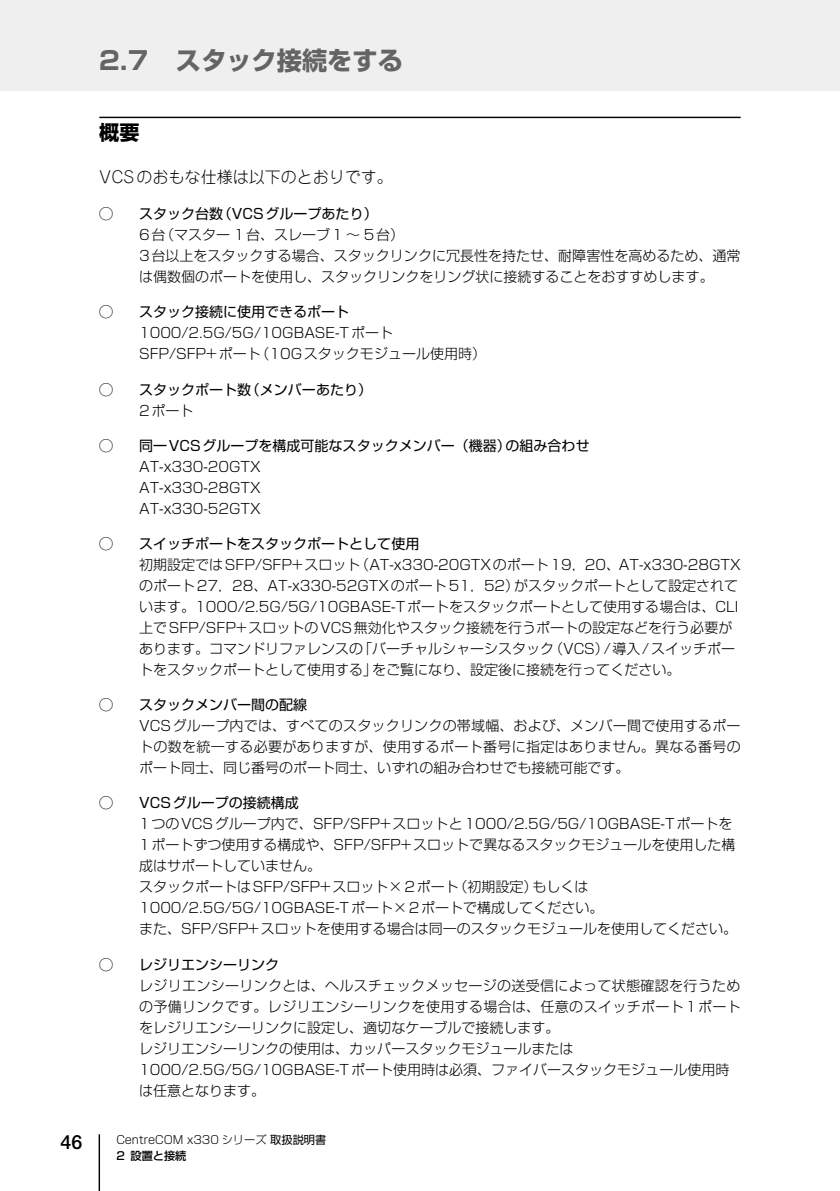
<style>
.page{position:relative;width:840px;height:1191px;background:#fff}
.page>*{position:absolute;margin:0;border:0;box-sizing:border-box;transform-origin:0 0}
.t1{font:700 25.2px "Shin Go Pro";color:#656464}
.t2{font:700 20px "Shin Go Pro";color:#000}
.t3{font:500 19.6px "Helvetica Neue LT Pro";color:#000}
.t4{font:300 16px "Jun 101 Pro";color:#000}
.t5{font:300 14px/21px "Shin Go Pro";color:#000}
.t6{font:14px "Shin Go Pro";color:#000}
.t7{font:300 11.2px/16px "Shin Go Pro";color:#000}
.s1{font-weight:400}
.s2{font-weight:500}
</style>
<div class="page">
<hr style="left:99px;top:1134px;width:1px;height:57px;background:#000">
<div style="left:0;top:0;width:839px;height:91px;background:#efefef"></div>
<hr style="left:99px;top:117px;width:641px;height:1px;background:#000">
<h1 class="t1" style="left:99px;top:40px;width:305px">2.7 スタック接続をする</h1>
<h2 class="t2" style="left:99px;top:116px;width:41px">概要</h2>
<p class="t4" style="left:99px;top:164px;width:295px">VCSのおもな仕様は以下のとおりです。</p>
<p class="t6" style="left:99px;top:202px;width:15px">◯</p>
<p class="t6" style="left:139px;top:202px;width:240px">スタック台数（VCSグループあたり）</p>
<p class="t5" style="left:139px;top:223px;width:602px">6台（マスター 1台、スレーブ1 ～ 5台）<br>3台以上をスタックする場合、スタックリンクに冗長性を持たせ、耐障害性を高めるため、通常は偶数個のポートを使用し、スタックリンクをリング状に接続することをおすすめします。</p>
<p class="t6" style="left:99px;top:300px;width:15px">◯</p>
<p class="t6" style="left:139px;top:300px;width:211px">スタック接続に使用できるポート</p>
<p class="t5" style="left:139px;top:321px;width:348px">1000/2.5G/5G/10GBASE-Tポート<br>SFP/SFP+ポート（10Gスタックモジュール使用時）</p>
<p class="t6" style="left:99px;top:378px;width:15px">◯</p>
<p class="t6" style="left:139px;top:378px;width:234px">スタックポート数（メンバーあたり）</p>
<p class="t5" style="left:139px;top:398px;width:56px">2ポート</p>
<p class="t6" style="left:99px;top:434px;width:15px">◯</p>
<p class="t6" style="left:139px;top:434px;width:452px">同一VCSグループを構成可能なスタックメンバー（機器）の組み合わせ</p>
<p class="t5" style="left:139px;top:454px;width:123px;text-align:justify">AT-x330-20GTX AT-x330-28GTX AT-x330-52GTX</p>
<p class="t6" style="left:99px;top:532px;width:15px">◯</p>
<p class="t6" style="left:139px;top:532px;width:281px">スイッチポートをスタックポートとして使用</p>
<p class="t5" style="left:139px;top:552px;width:602px">初期設定ではSFP/SFP+スロット（AT-x330-20GTXのポート19，20、AT-x330-28GTXのポート27，28、AT-x330-52GTXのポート51，52）がスタックポートとして設定されています。1000/2.5G/5G/10GBASE-Tポートをスタックポートとして使用する場合は、CLI上でSFP/SFP+スロットのVCS無効化やスタック接続を行うポートの設定などを行う必要があります。コマンドリファレンスの「バーチャルシャーシスタック（VCS）/導入/スイッチポートをスタックポートとして使用する」をご覧になり、設定後に接続を行ってください。</p>
<p class="t6" style="left:99px;top:693px;width:15px">◯</p>
<p class="t6" style="left:139px;top:693px;width:169px">スタックメンバー間の配線</p>
<p class="t5" style="left:139px;top:713px;width:603px;text-align:justify">VCSグループ内では、すべてのスタックリンクの帯域幅、および、メンバー間で使用するポートの数を統一する必要がありますが、使用するポート番号に指定はありません。異なる番号のポート同士、同じ番号のポート同士、いずれの組み合わせでも接続可能です。</p>
<p class="t6" style="left:99px;top:791px;width:15px">◯</p>
<p class="t6" style="left:139px;top:791px;width:161px">VCSグループの接続構成</p>
<p class="t5" style="left:139px;top:812px;width:599px">1つのVCSグループ内で、SFP/SFP+スロットと1000/2.5G/5G/10GBASE-Tポートを1ポートずつ使用する構成や、SFP/SFP+スロットで異なるスタックモジュールを使用した構成はサポートしていません。<br>スタックポートはSFP/SFP+スロット×2ポート（初期設定）もしくは1000/2.5G/5G/10GBASE-Tポート×2ポートで構成してください。<br>また、SFP/SFP+スロットを使用する場合は同一のスタックモジュールを使用してください。</p>
<p class="t6" style="left:99px;top:952px;width:15px">◯</p>
<p class="t6" style="left:139px;top:952px;width:141px">レジリエンシーリンク</p>
<p class="t5" style="left:139px;top:973px;width:603px">レジリエンシーリンクとは、ヘルスチェックメッセージの送受信によって状態確認を行うための予備リンクです。レジリエンシーリンクを使用する場合は、任意のスイッチポート1ポートをレジリエンシーリンクに設定し、適切なケーブルで接続します。<br>レジリエンシーリンクの使用は、カッパースタックモジュールまたは1000/2.5G/5G/10GBASE-Tポート使用時は必須、ファイバースタックモジュール使用時は任意となります。</p>
<h3 class="t3" style="left:60px;top:1130px;width:23px">46</h3>
<p class="t7" style="left:116px;top:1130px;width:211px">CentreCOM x330 シリーズ <span class="s1">取扱説明書<br></span><span class="s2">2 設置と接続</span></p>
</div>
